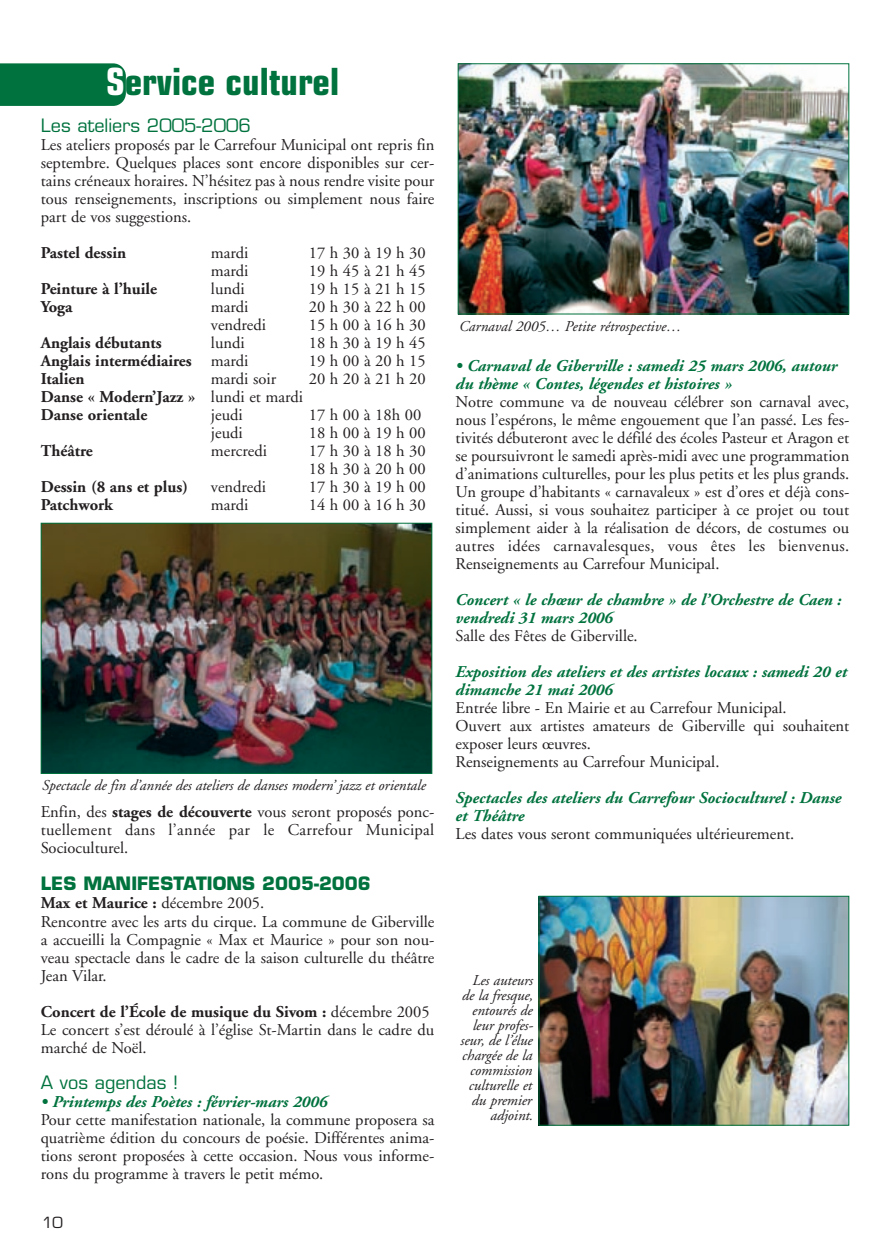
<style>
.page{position:relative;width:890px;height:1260px;background:#fff}
.page>*{position:absolute;margin:0;border:0;box-sizing:border-box;transform-origin:0 0}
.t1{font:700 condensed 37.5px "Eurostile";color:#00723e}
.t2{font:18px "Eurostile";color:#00723e}
.t3{font:700 18px "Eurostile";color:#00723e}
.t4{font:16.5px/18px "Adobe Garamond";color:#231f20;text-align:justify}
.t5{font:italic 700 16.5px/18px "Adobe Garamond";color:#00723e}
.t6{font:700 16.5px/18px "Adobe Garamond";color:#231f20}
.t7{font:italic 15px/15px "Adobe Garamond";letter-spacing:-.005em;color:#231f20;text-align:right}
.t8{font:15px "Eurostile";color:#231f20}
.s1{color:#fff}
.s2{font-weight:400}
.s3{font-weight:700}
</style>
<div class="page">
<img style="left:0;top:63px;width:850px;height:1063px">
<h1 class="t1" style="left:106px;top:68px;width:234px"><span class="s1">S</span>ervice culturel</h1>
<p class="t2" style="left:41px;top:119px;width:212px">Les ateliers 2005-2006</p>
<p class="t4" style="left:41px;top:137px;width:395px">Les ateliers proposés par le Carrefour Municipal ont repris fin septembre. Quelques places sont encore disponibles sur cer&shy;tains créneaux horaires. N’hésitez pas à nous rendre visite pour tous renseignements, inscriptions ou simplement nous faire part de vos suggestions.</p>
<p class="t6" style="left:41px;top:245px;width:87px">Pastel dessin</p>
<p class="t4" style="left:211px;top:245px;width:39px">mardi</p>
<p class="t4" style="left:309px;top:245px;width:118px">17 h 30 à 19 h 30</p>
<p class="t4" style="left:211px;top:263px;width:39px">mardi</p>
<p class="t4" style="left:309px;top:263px;width:118px">19 h 45 à 21 h 45</p>
<p class="t6" style="left:41px;top:281px;width:118px">Peinture à l’huile</p>
<p class="t4" style="left:211px;top:281px;width:35px">lundi</p>
<p class="t4" style="left:309px;top:281px;width:118px">19 h 15 à 21 h 15</p>
<p class="t6" style="left:41px;top:299px;width:33px">Yoga</p>
<p class="t4" style="left:211px;top:299px;width:39px">mardi</p>
<p class="t4" style="left:309px;top:299px;width:118px">20 h 30 à 22 h 00</p>
<p class="t4" style="left:211px;top:317px;width:57px">vendredi</p>
<p class="t4" style="left:309px;top:317px;width:118px">15 h 00 à 16 h 30</p>
<p class="t6" style="left:41px;top:335px;width:123px">Anglais débutants</p>
<p class="t4" style="left:211px;top:335px;width:35px">lundi</p>
<p class="t4" style="left:309px;top:335px;width:118px">18 h 30 à 19 h 45</p>
<p class="t6" style="left:41px;top:353px;width:209px">Anglais intermédiaires <span class="s2">mardi</span></p>
<p class="t4" style="left:309px;top:353px;width:118px">19 h 00 à 20 h 15</p>
<p class="t6" style="left:41px;top:371px;width:45px">Italien</p>
<p class="t4" style="left:211px;top:371px;width:67px">mardi soir</p>
<p class="t4" style="left:309px;top:371px;width:118px">20 h 20 à 21 h 20</p>
<p class="t6" style="left:41px;top:389px;width:264px">Danse « Modern’Jazz » <span class="s2">lundi et mardi<br></span>Danse orientale</p>
<p class="t4" style="left:211px;top:407px;width:33px">jeudi</p>
<p class="t4" style="left:309px;top:407px;width:114px">17 h 00 à 18h 00</p>
<p class="t4" style="left:211px;top:425px;width:33px">jeudi</p>
<p class="t4" style="left:309px;top:425px;width:118px">18 h 00 à 19 h 00</p>
<p class="t6" style="left:41px;top:443px;width:53px">Théâtre</p>
<p class="t4" style="left:211px;top:443px;width:57px">mercredi</p>
<p class="t4" style="left:309px;top:443px;width:118px">17 h 30 à 18 h 30<br>18 h 30 à 20 h 00</p>
<p class="t6" style="left:41px;top:479px;width:149px">Dessin (8 ans et plus)</p>
<p class="t4" style="left:211px;top:479px;width:57px">vendredi</p>
<p class="t4" style="left:309px;top:479px;width:118px">17 h 30 à 19 h 00</p>
<p class="t6" style="left:41px;top:497px;width:74px">Patchwork</p>
<p class="t4" style="left:211px;top:497px;width:39px">mardi</p>
<p class="t4" style="left:309px;top:497px;width:118px">14 h 00 à 16 h 30</p>
<p class="t7" style="left:42px;top:779px;width:385px">Spectacle de fin d’année des ateliers de danses modern’ jazz et orientale</p>
<p class="t4" style="left:41px;top:803px;width:395px">Enfin, des <span class="s3">stages de découverte</span> vous seront proposés ponc&shy;tuellement dans l’année par le Carrefour Municipal Socioculturel.</p>
<p class="t3" style="left:41px;top:876px;width:331px">LES MANIFESTATIONS 2005-2006</p>
<p class="t4" style="left:41px;top:895px;width:395px;text-align:left"><span class="s3">Max et Maurice :</span> décembre 2005.<br>Rencontre avec les arts du cirque. La commune de Giberville a accueilli la Compagnie « Max et Maurice » pour son nou&shy;veau spectacle dans le cadre de la saison culturelle du théâtre Jean Vilar.</p>
<p class="t4" style="left:41px;top:1003px;width:395px;text-align:left"><span class="s3">Concert de l’École de musique du Sivom :</span> décembre 2005<br>Le concert s’est déroulé à l’église St-Martin dans le cadre du marché de Noël.</p>
<p class="t2" style="left:41px;top:1074px;width:139px">A vos agendas !</p>
<p class="t5" style="left:41px;top:1093px;width:288px">• Printemps des Poètes : février-mars 2006</p>
<p class="t4" style="left:41px;top:1111px;width:395px">Pour cette manifestation nationale, la commune proposera sa quatrième édition du concours de poésie. Différentes anima&shy;tions seront proposées à cette occasion. Nous vous informe&shy;rons du programme à travers le petit mémo.</p>
<p class="t8" style="left:42px;top:1216px;width:22px">10</p>
<p class="t7" style="left:459px;top:320px;width:223px">Carnaval 2005… Petite rétrospective…</p>
<p class="t5" style="left:455px;top:358px;width:383px">• Carnaval de Giberville : samedi 25 mars 2006, autour du thème « Contes, légendes et histoires »</p>
<p class="t4" style="left:455px;top:394px;width:395px">Notre commune va de nouveau célébrer son carnaval avec, nous l’espérons, le même engouement que l’an passé. Les fes&shy;tivités débuteront avec le défilé des écoles Pasteur et Aragon et se poursuivront le samedi après-midi avec une programmation d’animations culturelles, pour les plus petits et les plus grands.<br>Un groupe d’habitants « carnavaleux » est d’ores et déjà cons&shy;titué. Aussi, si vous souhaitez participer à ce projet ou tout simplement aider à la réalisation de décors, de costumes ou autres idées carnavalesques, vous êtes les bienvenus.<br>Renseignements au Carrefour Municipal.</p>
<p class="t5" style="left:455px;top:592px;width:387px">Concert « le chœur de chambre » de l’Orchestre de Caen : vendredi 31 mars 2006</p>
<p class="t4" style="left:455px;top:628px;width:184px">Salle des Fêtes de Giberville.</p>
<p class="t5" style="left:455px;top:664px;width:393px">Exposition des ateliers et des artistes locaux : samedi 20 et dimanche 21 mai 2006</p>
<p class="t4" style="left:455px;top:700px;width:395px;text-align:left">Entrée libre - En Mairie et au Carrefour Municipal.<br>Ouvert aux artistes amateurs de Giberville qui souhaitent exposer leurs œuvres.<br>Renseignements au Carrefour Municipal.</p>
<p class="t5" style="left:455px;top:790px;width:387px">Spectacles des ateliers du Carrefour Socioculturel : Danse et Théâtre</p>
<p class="t4" style="left:455px;top:826px;width:340px">Les dates vous seront communiquées ultérieurement.</p>
<p class="t7" style="left:460px;top:973px;width:74px">Les auteurs de la fresque, entourés de leur profes&shy;seur, de l’élue chargée de la commission culturelle et du premier adjoint.</p>
</div>
